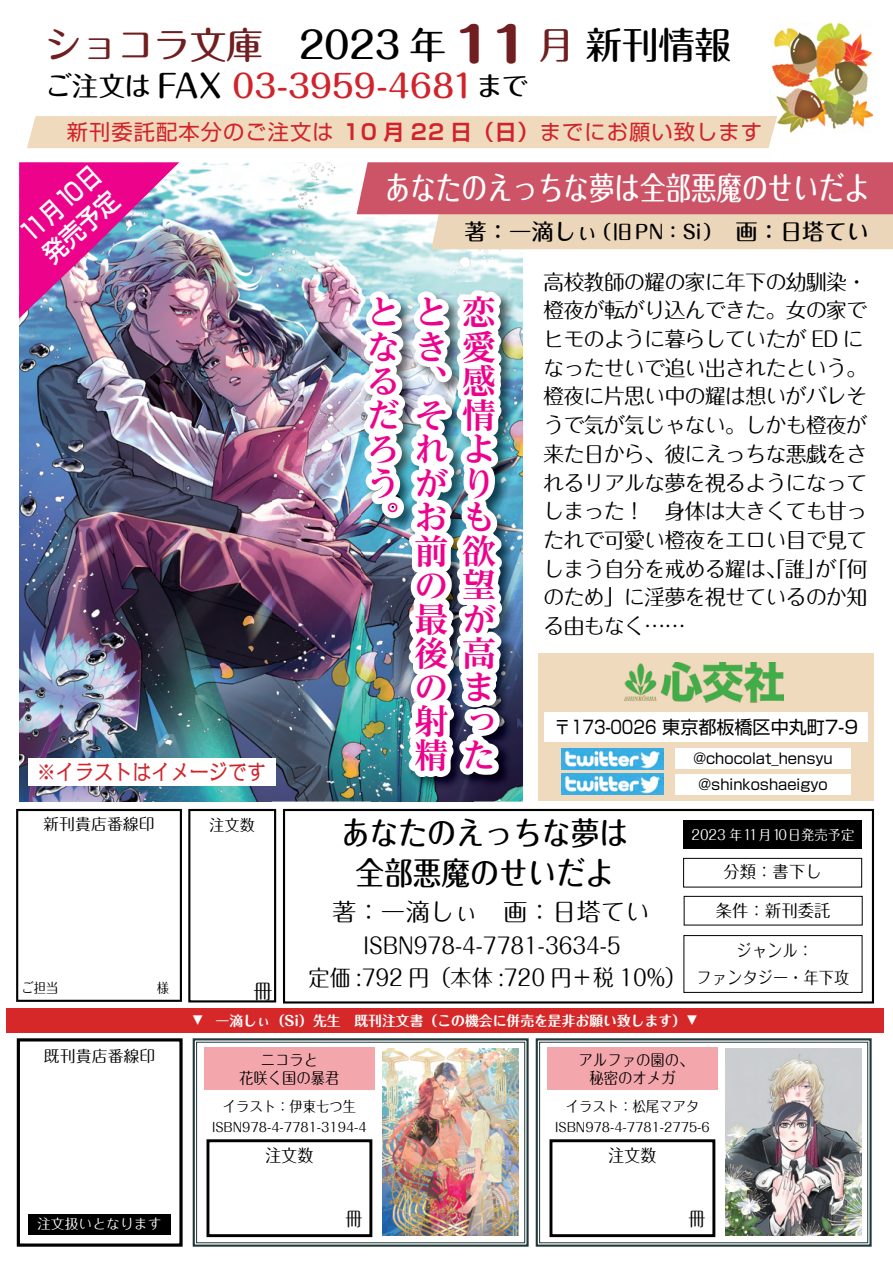
<style>
.page{position:relative;width:893px;height:1263px;background:#fff}
.page>*{position:absolute;margin:0;border:0;box-sizing:border-box;transform-origin:0 0}
.t1{font:800 47.85px "Maru Fo Pro";color:#701e20}
.t2{font:500 37.2px "Maru Fo Pro";letter-spacing:-.025em;color:#701e20}
.t3{font:500 37.2px "Maru Fo Pro";letter-spacing:-.025em;color:#000}
.t4{font:700 34.05px/34px "Reim Pro";color:#ed028c}
.t5{font:500 31.95px "Maru Fo Pro";color:#fff;scale:.8 1}
.t6{font:500 31.95px/39.3px "Maru Fo Pro";color:#000;text-align:center;scale:.9 1}
.t7{font:500 31.95px "Maru Fo Pro";letter-spacing:-.015em;color:#d1232a}
.t8{font:500 26.55px "Maru Fo Pro";letter-spacing:-.02em;color:#000}
.t9{font:500 25.5px/30.9px "Shin Go Pr 5";color:#fff;scale:.8 1}
.t10{font:24.45px "Maru Fo Pro";color:#000}
.t11{font:22.35px/32px "Maru Fo Pro";color:#000;text-align:center;scale:.95 1}
.t12{font:500 22.35px "Maru Fo Pro";color:#000}
.t13{font:21.3px/28.7px "Maru Fo Pro";letter-spacing:-.05em;color:#000}
.t14{font:21.3px "Shin Go Pr 5";letter-spacing:.05em;color:#d1232a}
.t15{font:21.3px "Kakumin Pro";color:#d1232a;scale:.9 1}
.t16{font:20.25px "Maru Fo Pro";color:#000;scale:.96 1}
.t17{font:500 19.2px "Maru Fo Pro";color:#000}
.t18{font:19.05px "Maru Fo Pro";color:#000;scale:.93 1}
.t19{font:18px "Shin Go Pr 5";color:#000;scale:.95 1}
.t20{font:17.55px "Maru Fo Pro";color:#000;scale:.93 1}
.t21{font:16.95px/27.6px "Maru Fo Pro";color:#000;text-align:center;scale:.9 1}
.t22{font:16.95px "Maru Fo Pro";color:#000;scale:.96 1}
.t23{font:15.9px/18px "Maru Fo Pro";color:#000;text-align:center;scale:.9 1}
.t24{font:15.9px "Maru Fo Pro";color:#000}
.t25{font:15.9px "Maru Fo Pro";color:#000;scale:.96 1}
.t26{font:14.85px "Maru Fo Pro";color:#000;scale:.9 1}
.t27{font:14.55px/25.3px "Shin Go Pr 5";color:#000;text-align:center}
.t28{font:700 13.8px "Maru Fo Pro";color:#fff}
.t29{font:13.8px "Maru Fo Pro";color:#fff;scale:.96 1}
.t30{font:13.8px "Maru Fo Pro";color:#fff}
.t31{font:12.75px "Maru Fo Pro";color:#000}
.s1{color:#000}
.s2{color:#701e20}
.s3{font-family:"Shin Go Pr 5 De";font-weight:700}
.s4{font-size:22.35px}
.s5{font-family:"Apple SD Gothic Neo";font-weight:400}
</style>
<div class="page">
<div style="left:538px;top:654px;width:336px;height:147px;background:#efdabe"></div>
<svg style="left:192px;top:1038px;width:337px;height:209px"></svg>
<div style="left:196px;top:1042px;width:329px;height:201px;border:1px solid #1f3739"></div>
<img style="left:19px;top:162px;width:252px;height:639px">
<img style="left:271px;top:177px;width:16px;height:145px">
<img style="left:271px;top:322px;width:89px;height:479px">
<img style="left:473px;top:785px;width:50px;height:16px">
<img style="left:463px;top:791px;width:10px;height:10px">
<svg style="left:409px;top:785px;width:54px;height:461px"></svg>
<svg style="left:360px;top:785px;width:49px;height:462px"></svg>
<img style="left:287px;top:162px;width:606px;height:623px">
<div style="left:16px;top:809px;width:166px;height:193px;border:2px solid #000"></div>
<div style="left:284px;top:810px;width:589px;height:192px;background:#fff"></div>
<div style="left:283px;top:809px;width:591px;height:194px;border:2px solid #000"></div>
<div style="left:188px;top:809px;width:88px;height:193px;border:2px solid #000"></div>
<div style="left:684px;top:896px;width:178px;height:29px;border:1px solid #000"></div>
<div style="left:684px;top:935px;width:178px;height:58px;border:1px solid #000"></div>
<div style="left:683px;top:858px;width:179px;height:29px;border:1px solid #000"></div>
<div style="left:684px;top:820px;width:178px;height:29px;background:#000"></div>
<div style="left:544px;top:712px;width:324px;height:30px;background:#fff"></div>
<img style="left:625px;top:662px;width:158px;height:40px">
<div style="left:27px;top:116px;width:746px;height:32px;background:#efdabe"></div>
<img style="left:19px;top:162px;width:160px;height:156px">
<div style="left:6px;top:1008px;width:878px;height:24px;background:#d62829"></div>
<div style="left:17px;top:1038px;width:166px;height:209px;border:3px solid #000"></div>
<div style="left:28px;top:1214px;width:143px;height:20px;background:#000"></div>
<div style="left:208px;top:1141px;width:163px;height:94px;background:#fff"></div>
<div style="left:206px;top:1139px;width:166px;height:98px;border:3px solid #000"></div>
<div style="left:204px;top:1048px;width:170px;height:42px;background:#f3a6ac"></div>
<div style="left:209px;top:1098px;width:161px;height:17px;background:#fff"></div>
<div style="left:205px;top:1119px;width:169px;height:18px;background:#fff"></div>
<div style="left:28px;top:759px;width:247px;height:27px;background:#fff"></div>
<div style="left:676px;top:748px;width:175px;height:21px;background:#fff"></div>
<img style="left:561px;top:748px;width:103px;height:21px">
<div style="left:676px;top:773px;width:175px;height:21px;background:#fff"></div>
<img style="left:561px;top:773px;width:103px;height:21px">
<img style="left:383px;top:1049px;width:136px;height:187px">
<svg style="left:535px;top:1038px;width:337px;height:209px"></svg>
<div style="left:539px;top:1042px;width:329px;height:201px;border:1px solid #1f3739"></div>
<img style="left:771px;top:22px;width:102px;height:111px">
<img style="left:769px;top:116px;width:8px;height:17px">
<h2 class="t2" style="left:45px;top:15px;width:403px">ショコラ文庫　<span class="s1">2023 年</span></h2>
<h1 class="t1" style="left:455px;top:6px;width:76px">11</h1>
<p class="t8" style="left:45px;top:65px;width:107px">ご注文は</p>
<h3 class="t7" style="left:157px;top:61px;width:319px"><span class="s1">FAX</span> 03-3959-4681</h3>
<p class="t8" style="left:476px;top:65px;width:53px">まで</p>
<h2 class="t3" style="left:538px;top:15px;width:195px"><span class="s2">月</span>新刊情報</h2>
<p class="t14" style="left:67px;top:115px;width:268px">新刊委託配本分のご注文は</p>
<p class="t9" style="left:12px;top:223px;width:124px;rotate:-42deg">11月10日発売予定</p>
<p class="t15" style="left:37px;top:755px;width:257px">※イラストはイメージです</p>
<p class="t24" style="left:43px;top:811px;width:113px">新刊貴店番線印</p>
<p class="t25" style="left:209px;top:813px;width:50px">注文数</p>
<p class="t14" style="left:344px;top:115px;width:420px"><span class="s3">10 月 22 日（日）</span>までにお願い致します</p>
<h3 class="t5" style="left:385px;top:162px;width:607px">あなたのえっちな夢は全部悪魔のせいだよ</h3>
<h3 class="t4" style="left:366px;top:296px;width:34px;text-align:justify">となるだろう</h3>
<h3 class="t4" style="left:366px;top:500px;width:33px">。</h3>
<p class="t12" style="left:465px;top:214px;width:135px">著：一滴しぃ</p>
<p class="t12" style="left:735px;top:214px;width:135px">画：日塔てい</p>
<p class="t17" style="left:592px;top:217px;width:145px">（旧PN：Si）<span class="s4">　</span></p>
<h3 class="t4" style="left:414px;top:296px;width:83px;text-align:right">恋<br>愛<br>感<br>情<br>れよがりも<br>前欲望<br>最が後高ま<br>射っ精た</h3>
<h3 class="t4" style="left:414px;top:296px;width:31px">とき</h3>
<h3 class="t4" style="left:414px;top:364px;width:33px">、</h3>
<h3 class="t4" style="left:414px;top:398px;width:33px">そ</h3>
<h3 class="t4" style="left:414px;top:483px;width:33px;line-height:68.1px">おの</h3>
<h3 class="t4" style="left:414px;top:670px;width:33px">の</h3>
<p class="t13" style="left:543px;top:265px;width:326px">高校教師の耀の家に年下の幼馴染・橙夜が転がり込んできた。女の家でヒモのように暮らしていたが ED になったせいで追い出されたという。橙夜に片思い中の耀は想いがバレそうで気が気じゃない。しかも橙夜が来た日から、彼にえっちな悪戯をされるリアルな夢を視るようになってしまった！　身体は大きくても甘ったれで可愛い橙夜をエロい目で見てしまう自分を戒める耀は、「誰 「が」 何のため」に淫夢を視せているのか知る由もなく......</p>
<p class="t19" style="left:554px;top:712px;width:322px">〒173-0026 東京都板橋区中丸町7-9</p>
<p class="t27" style="left:693px;top:745px;width:141px">@chocolat_hensyu @shinkoshaeigyo</p>
<h3 class="t6" style="left:341px;top:810px;width:320px">あなたのえっちな夢は全部悪魔のせいだよ</h3>
<p class="t29" style="left:691px;top:823px;width:171px">2023 年11月10日発売予定</p>
<p class="t22" style="left:723px;top:858px;width:104px">分類：書下し</p>
<p class="t16" style="left:253px;top:975px;width:22px">冊</p>
<p class="t10" style="left:332px;top:892px;width:319px">著：一滴しぃ　画：日塔てい</p>
<p class="t11" style="left:308px;top:927px;width:399px">ISBN978-4-7781-3634-5<br>定価 :792 円（本体 :720 円＋税 10%(</p>
<p class="t22" style="left:716px;top:897px;width:121px">条件：新刊委託</p>
<p class="t21" style="left:696px;top:934px;width:172px">ジャンル：<br>ファンタジー・年下攻</p>
<p class="t24" style="left:44px;top:1043px;width:113px">既刊貴店番線印</p>
<p class="t30" style="left:37px;top:1213px;width:126px">注文扱いとなります</p>
<p class="t28" style="left:192px;top:1009px;width:508px"><span class="s5">▼　</span>一滴しぃ（Si）先生　既刊注文書（この機会に併売を是非お願い致します(<span class="s5">▼</span></p>
<p class="t23" style="left:239px;top:1049px;width:113px">ニコラと<br>花咲く国の暴君</p>
<p class="t23" style="left:579px;top:1049px;width:129px">アルファの園の、秘密のオメガ</p>
<p class="t26" style="left:566px;top:1094px;width:150px">イラスト：松尾マアタ</p>
<p class="t26" style="left:223px;top:1094px;width:150px">イラスト：伊東七つ生</p>
<p class="t31" style="left:212px;top:1117px;width:156px">ISBN978-4-7781-3194-4</p>
<p class="t31" style="left:555px;top:1117px;width:156px">ISBN978-4-7781-2775-6</p>
<p class="t20" style="left:265px;top:1141px;width:54px">注文数</p>
<p class="t20" style="left:608px;top:1141px;width:54px">注文数</p>
<p class="t18" style="left:345px;top:1204px;width:20px">冊</p>
<p class="t18" style="left:688px;top:1204px;width:20px">冊</p>
</div>
